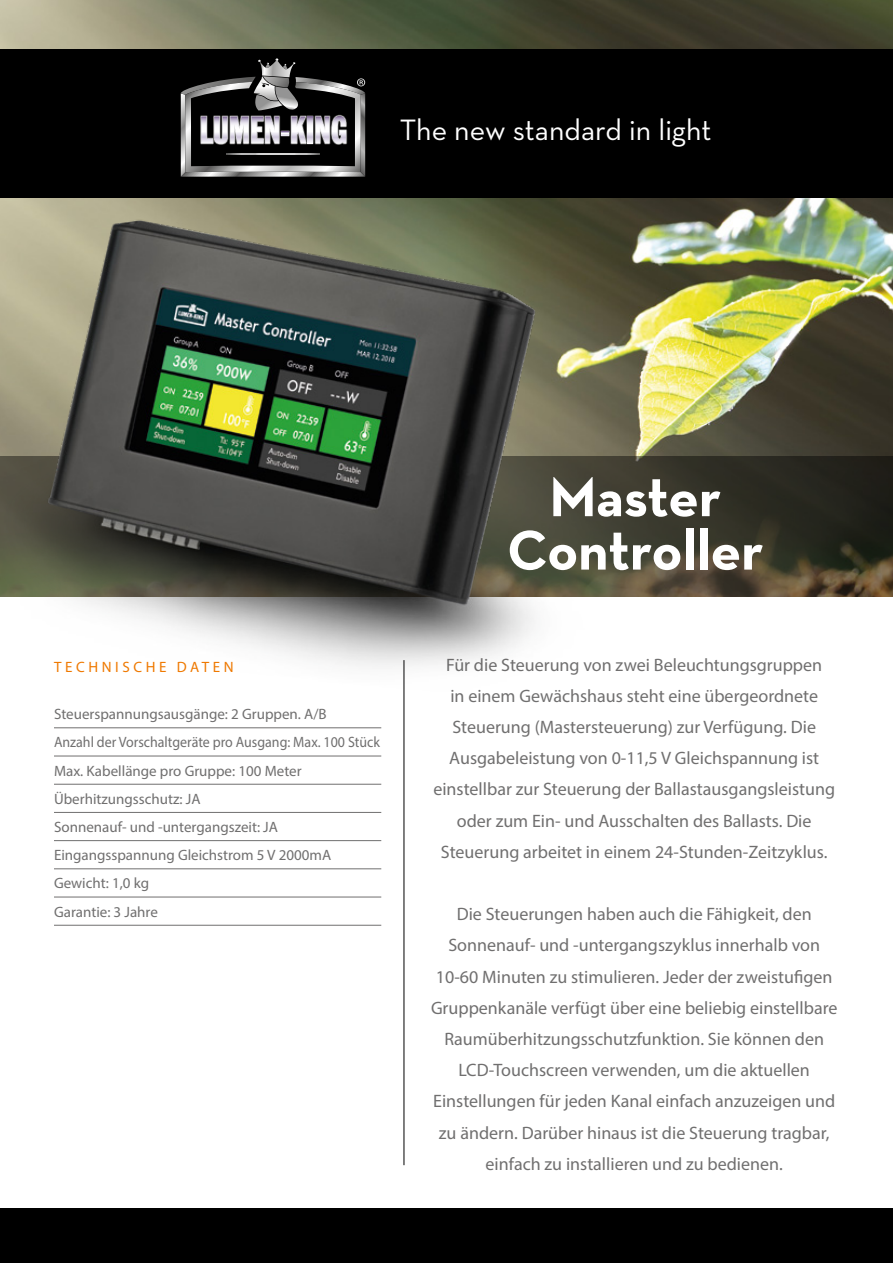
<style>
.page{position:relative;width:893px;height:1263px;background:#fff}
.page>*{position:absolute;margin:0;border:0;box-sizing:border-box;transform-origin:0 0}
.t1{font:700 57px "Neutra Text";color:#fff}
.t2{font:30px "Neutra Text";color:#fff}
.t3{font:18px/31.2px "Myriad Pro";color:#706f6f;text-align:center}
.t4{font:15px "Myriad Pro";color:#706f6f}
.t5{font:15px "Myriad Pro";color:#706f6f;scale:.93 1}
.t6{font:15px "Myriad Pro";letter-spacing:.24em;color:#ef7900}
</style>
<div class="page">
<img style="left:0;top:0;width:893px;height:49px">
<img style="left:634px;top:198px;width:259px;height:258px">
<div style="left:0;top:49px;width:893px;height:149px;background:#000"></div>
<div style="left:0;top:1209px;width:893px;height:54px;background:#000"></div>
<svg style="left:634px;top:456px;width:259px;height:140px;background:#383528"></svg>
<svg style="left:258px;top:58px;width:37px;height:12px"></svg>
<svg style="left:181px;top:76px;width:184px;height:101px"></svg>
<hr style="left:54px;top:756px;width:327px;height:1px;background:#706f6f">
<hr style="left:54px;top:784px;width:327px;height:1px;background:#706f6f">
<hr style="left:54px;top:812px;width:327px;height:1px;background:#706f6f">
<hr style="left:54px;top:840px;width:327px;height:1px;background:#706f6f">
<hr style="left:54px;top:868px;width:327px;height:1px;background:#706f6f">
<hr style="left:54px;top:897px;width:327px;height:1px;background:#706f6f">
<hr style="left:54px;top:925px;width:327px;height:1px;background:#706f6f">
<hr style="left:404px;top:660px;width:1px;height:505px;background:#000">
<img style="left:0;top:198px;width:634px;height:535px">
<p class="t2" style="left:400px;top:112px;width:313px">The new standard in light</p>
<p class="t6" style="left:54px;top:657px;width:181px">TECHNISCHE DATEN</p>
<p class="t4" style="left:54px;top:705px;width:274px">Steuerspannungsausgänge: 2 Gruppen. A/B</p>
<p class="t5" style="left:54px;top:733px;width:352px">Anzahl der Vorschaltgeräte pro Ausgang: Max. 100 Stück</p>
<p class="t4" style="left:54px;top:761px;width:249px">Max. Kabellänge pro Gruppe: 100 Meter</p>
<p class="t4" style="left:54px;top:789px;width:148px">Überhitzungsschutz: JA</p>
<p class="t4" style="left:54px;top:818px;width:225px">Sonnenauf- und -untergangszeit: JA</p>
<p class="t4" style="left:54px;top:846px;width:279px">Eingangsspannung Gleichstrom 5 V 2000mA</p>
<p class="t4" style="left:54px;top:874px;width:97px">Gewicht: 1,0 kg</p>
<p class="t4" style="left:54px;top:902px;width:105px">Garantie: 3 Jahre</p>
<p class="t1" style="left:549px;top:461px;width:173px">Master</p>
<p class="t1" style="left:507px;top:515px;width:258px">Controller</p>
<p class="t3" style="left:433px;top:649px;width:403px">Für die Steuerung von zwei Beleuchtungsgruppen<br>in einem Gewächshaus steht eine übergeordnete Steuerung (Mastersteuerung) zur Verfügung. Die Ausgabeleistung von 0-11,5 V Gleichspannung ist einstellbar zur Steuerung der Ballastausgangsleistung oder zum Ein- und Ausschalten des Ballasts. Die Steuerung arbeitet in einem 24-Stunden-Zeitzyklus.</p>
<p class="t3" style="left:431px;top:898px;width:408px">Die Steuerungen haben auch die Fähigkeit, den Sonnenauf- und -untergangszyklus innerhalb von 10-60 Minuten zu stimulieren. Jeder der zweistufigen Gruppenkanäle verfügt über eine beliebig einstellbare Raumüberhitzungsschutzfunktion. Sie können den LCD-Touchscreen verwenden, um die aktuellen Einstellungen für jeden Kanal einfach anzuzeigen und zu ändern. Darüber hinaus ist die Steuerung tragbar, einfach zu installieren und zu bedienen.</p>
</div>
